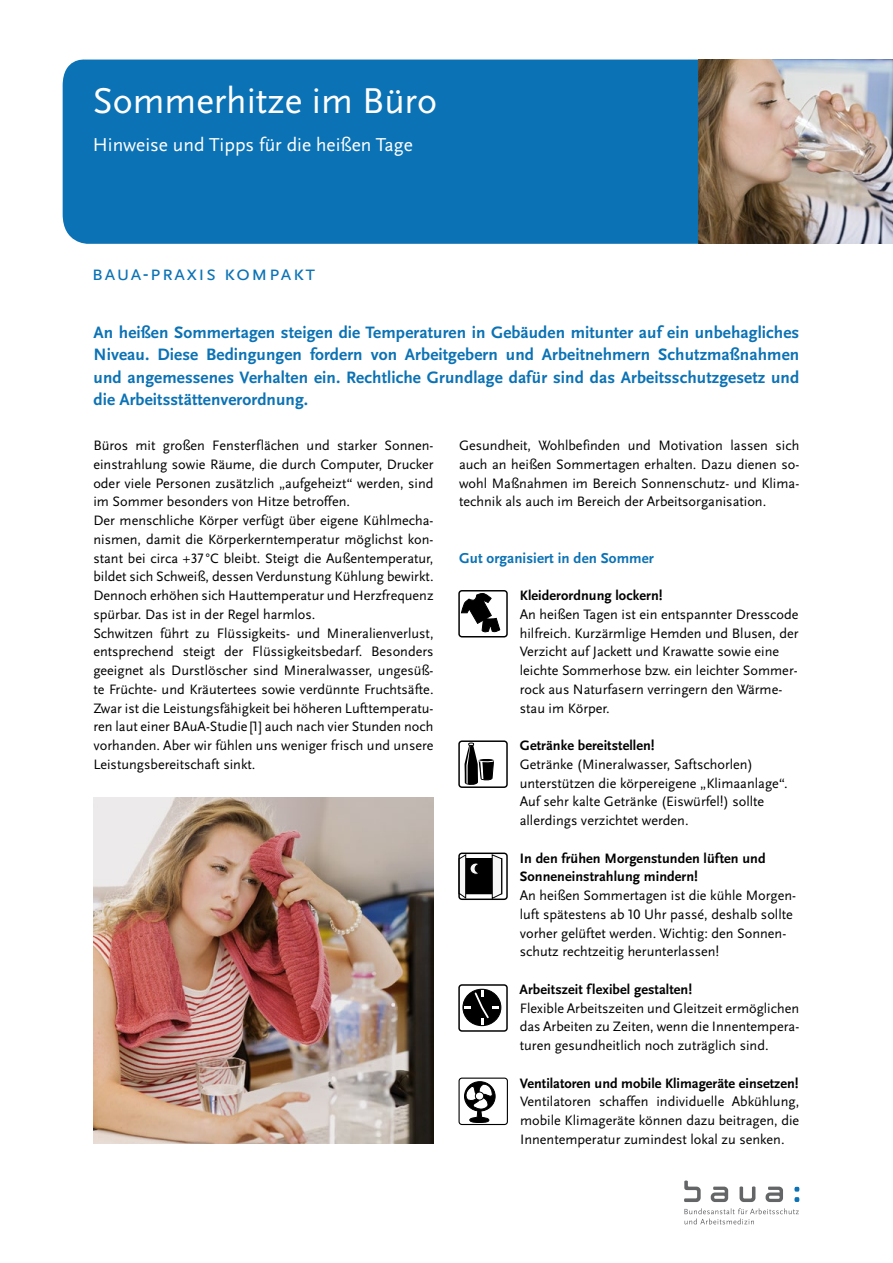
<style>
.page{position:relative;width:893px;height:1263px;background:#fff}
.page>*{position:absolute;margin:0;border:0;box-sizing:border-box;transform-origin:0 0}
._1_TI_Kopf_Head{font:37.5px "Scala Sans Pro";color:#fff}
.t1{font:21.75px "Scala Sans Pro";letter-spacing:.05em;color:#0b72b5}
._1_TI_Kopf_Sub{font:19.5px "Scala Sans Pro";color:#fff}
._2_Abstract{font:700 17.25px/22.5px "Scala Sans Pro";letter-spacing:.005em;color:#0b72b5;text-align:justify}
._3_ZwHead_1{font:700 15px "Scala Sans Pro";letter-spacing:.005em;color:#0b72b5}
._3_Fließ{font:14.25px/18.8px "Scala Sans Pro";color:#000;text-align:justify}
._3_ZwHead_2{font:700 14.25px/18.8px "Scala Sans Pro";letter-spacing:.005em;color:#000}
</style>
<div class="page">
<svg style="left:794px;top:1187px;width:5px;height:15px"></svg>
<svg style="left:684px;top:1208px;width:115px;height:16px"></svg>
<svg style="left:684px;top:1180px;width:17px;height:22px"></svg>
<svg style="left:739px;top:1186px;width:16px;height:16px"></svg>
<svg style="left:711px;top:1186px;width:17px;height:16px"></svg>
<svg style="left:766px;top:1186px;width:17px;height:16px"></svg>
<div style="left:63px;top:59px;width:640px;height:185px;background:#0b72b5"></div>
<img style="left:699px;top:60px;width:194px;height:184px">
<div style="left:458px;top:590px;width:50px;height:47px;border:1px solid #000;border-radius:3px"></div>
<svg style="left:458px;top:590px;width:42px;height:43px"></svg>
<div style="left:458px;top:740px;width:50px;height:48px;border:1px solid #000;border-radius:3px"></div>
<svg style="left:464px;top:742px;width:30px;height:43px"></svg>
<div style="left:458px;top:852px;width:50px;height:48px;border:1px solid #000;border-radius:3px"></div>
<div style="left:459px;top:859px;width:43px;height:35px;background:#000"></div>
<div style="left:459px;top:858px;width:43px;height:36px;border:1px solid #000"></div>
<svg style="left:491px;top:853px;width:12px;height:47px"></svg>
<svg style="left:458px;top:853px;width:23px;height:47px"></svg>
<div style="left:458px;top:984px;width:50px;height:48px;border:1px solid #000;border-radius:3px"></div>
<svg style="left:463px;top:989px;width:38px;height:37px"></svg>
<div style="left:462px;top:989px;width:39px;height:37px;border:1px solid #000;border-radius:50%"></div>
<svg style="left:465px;top:990px;width:34px;height:34px"></svg>
<div style="left:458px;top:1077px;width:50px;height:48px;border:1px solid #000;border-radius:3px"></div>
<div style="left:464px;top:1082px;width:31px;height:29px;background:#0b0b0b;border-radius:50%"></div>
<div style="left:464px;top:1081px;width:31px;height:30px;border:1px solid #000;border-radius:50%"></div>
<svg style="left:465px;top:1083px;width:28px;height:42px"></svg>
<div style="left:475px;top:1092px;width:9px;height:8px;background:#fff;border-radius:50%"></div>
<div style="left:475px;top:1092px;width:9px;height:8px;border:1px solid #000;border-radius:50%"></div>
<img style="left:94px;top:797px;width:340px;height:347px">
<p class="_1_TI_Kopf_Head" style="left:93px;top:79px;width:346px">Sommerhitze im Büro</p>
<p class="_1_TI_Kopf_Sub" style="left:93px;top:133px;width:321px">Hinweise und Tipps für die heißen Tage</p>
<h2 class="t1" style="left:92px;top:260px;width:225px">baua-praxis kompakt</h2>
<p class="_2_Abstract" style="left:94px;top:321px;width:707px">An heißen Sommertagen steigen die Temperaturen in Gebäuden mitunter auf ein unbehagliches Niveau. Diese Bedingungen fordern von Arbeitgebern und Arbeitnehmern Schutzmaßnahmen und angemessenes Verhalten ein. Rechtliche Grundlage dafür sind das Arbeitsschutzgesetz und die Arbeitsstättenverordnung.</p>
<p class="_3_Fließ" style="left:93px;top:436px;width:342px">Büros mit großen Fensterflächen und starker Sonnen&shy;einstrahlung sowie Räume, die durch Computer, Drucker oder viele Personen zusätzlich „aufgeheizt“ werden, sind im Sommer besonders von Hitze betroffen.</p>
<p class="_3_Fließ" style="left:93px;top:511px;width:342px">Der menschliche Körper verfügt über eigene Kühlmecha&shy;nismen, damit die Körperkerntemperatur möglichst kon&shy;stant bei circa +37 °C bleibt. Steigt die Außentemperatur, bildet sich Schweiß, dessen Verdunstung Kühlung bewirkt.<br>Dennoch erhöhen sich Hauttemperatur und Herzfrequenz spürbar. Das ist in der Regel harmlos.</p>
<p class="_3_Fließ" style="left:93px;top:624px;width:342px">Schwitzen führt zu Flüssigkeits- und Mineralienverlust, entsprechend steigt der Flüssigkeitsbedarf. Besonders geeignet als Durstlöscher sind Mineralwasser, ungesüß&shy;te Früchte- und Kräutertees sowie verdünnte Fruchtsäfte.<br>Zwar ist die Leistungsfähigkeit bei höheren Lufttemperatu&shy;ren laut einer BAuA-Studie [1] auch nach vier Stunden noch vorhanden. Aber wir fühlen uns weniger frisch und unsere Leistungsbereitschaft sinkt.</p>
<p class="_3_Fließ" style="left:459px;top:436px;width:342px">Gesundheit, Wohlbefinden und Motivation lassen sich auch an heißen Sommertagen erhalten. Dazu dienen so&shy;wohl Maßnahmen im Bereich Sonnenschutz- und Klima&shy;technik als auch im Bereich der Arbeitsorganisation.</p>
<p class="_3_ZwHead_1" style="left:459px;top:549px;width:196px">Gut organisiert in den Sommer</p>
<p class="_3_ZwHead_2" style="left:520px;top:586px;width:144px">Kleiderordnung lockern!</p>
<p class="_3_Fließ" style="left:520px;top:605px;width:280px;text-align:left">An heißen Tagen ist ein entspannter Dresscode hilfreich. Kurzärmlige Hemden und Blusen, der Verzicht auf Jackett und Krawatte sowie eine leichte Sommerhose bzw. ein leichter Sommer&shy;rock aus Naturfasern verringern den Wärme&shy;stau im Körper.</p>
<p class="_3_ZwHead_2" style="left:520px;top:736px;width:136px">Getränke bereitstellen!</p>
<p class="_3_Fließ" style="left:520px;top:755px;width:269px;text-align:left">Getränke (Mineralwasser, Saftschorlen) unterstützen die körpereigene „Klimaanlage“.<br>Auf sehr kalte Getränke (Eiswürfel!) sollte allerdings verzichtet werden.</p>
<p class="_3_ZwHead_2" style="left:520px;top:849px;width:247px">In den frühen Morgenstunden lüften und<br>Sonneneinstrahlung mindern!</p>
<p class="_3_Fließ" style="left:520px;top:886px;width:278px;text-align:left">An heißen Sommertagen ist die kühle Morgen&shy;luft spätestens ab 10 Uhr passé, deshalb sollte vorher gelüftet werden. Wichtig: den Sonnen&shy;schutz rechtzeitig herunterlassen!</p>
<p class="_3_ZwHead_2" style="left:520px;top:980px;width:174px">Arbeitszeit flexibel gestalten!</p>
<p class="_3_Fließ" style="left:520px;top:999px;width:281px">Flexible Arbeitszeiten und Gleitzeit ermöglichen das Arbeiten zu Zeiten, wenn die Innentempera&shy;turen gesundheitlich noch zuträglich sind.</p>
<p class="_3_ZwHead_2" style="left:520px;top:1074px;width:280px">Ventilatoren und mobile Klimageräte einsetzen!</p>
<p class="_3_Fließ" style="left:520px;top:1092px;width:281px">Ventilatoren schaffen individuelle Abkühlung, mobile Klimageräte können dazu beitragen, die Innentemperatur zumindest lokal zu senken.</p>
</div>
